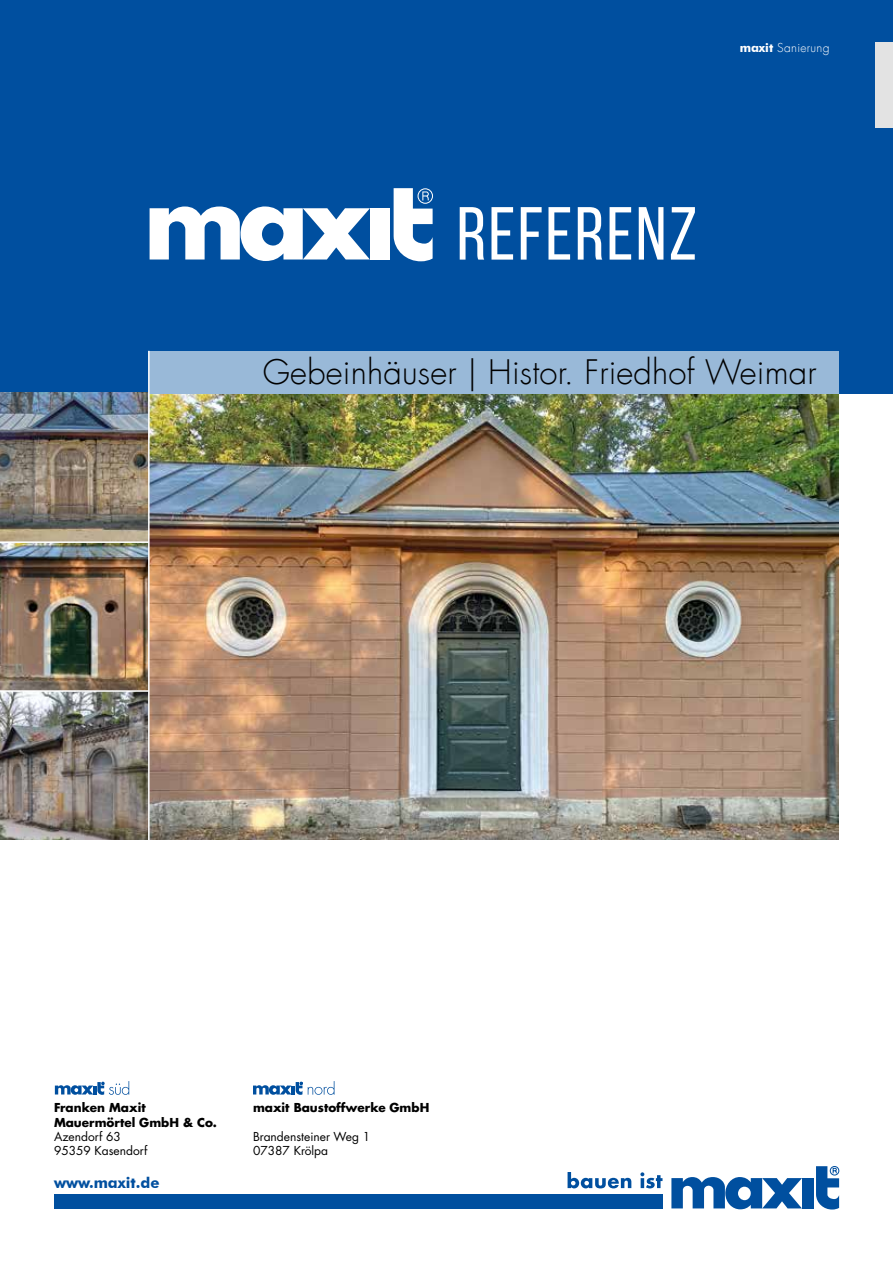
<style>
.page{position:relative;width:893px;height:1263px;background:#fff}
.page>*{position:absolute;margin:0;border:0;box-sizing:border-box;transform-origin:0 0}
.t1{font:75px "Bebas Neue";letter-spacing:.03em;color:#fff}
.t2{font:300 33px "Futura LT";letter-spacing:.005em;color:#000}
.t3{font:700 15px "Futura BT";color:#004f9f}
.t4{font:700 12px/14.4px "Futura LT Pro";color:#000}
.t5{font:12px/14.4px "Futura LT Pro";color:#000}
.t6{font:300 12px "Futura LT";letter-spacing:.025em;color:#fff}
.s1{font-family:"Futura BT";font-weight:700}
</style>
<div class="page">
<img style="left:150px;top:393px;width:689px;height:447px">
<div style="left:0;top:0;width:893px;height:393px;background:#004f9f"></div>
<svg style="left:568px;top:1172px;width:94px;height:16px"></svg>
<div style="left:54px;top:1193px;width:609px;height:15px;background:#004f9f"></div>
<svg style="left:816px;top:1166px;width:23px;height:43px"></svg>
<div style="left:802px;top:1178px;width:12px;height:30px;background:#004f9f"></div>
<svg style="left:671px;top:1177px;width:131px;height:32px"></svg>
<svg style="left:394px;top:188px;width:39px;height:73px"></svg>
<div style="left:370px;top:208px;width:19px;height:51px;background:#fff"></div>
<svg style="left:150px;top:206px;width:220px;height:55px"></svg>
<img style="left:0;top:393px;width:148px;height:148px">
<img style="left:0;top:543px;width:148px;height:147px">
<img style="left:0;top:692px;width:148px;height:148px">
<div style="left:149px;top:351px;width:690px;height:42px;background:#99b9d8"></div>
<hr style="left:148px;top:351px;width:2px;height:494px;background:#fff">
<div style="left:876px;top:43px;width:17px;height:85px;background:#e3e3e3"></div>
<svg style="left:55px;top:1081px;width:74px;height:14px"></svg>
<svg style="left:253px;top:1081px;width:81px;height:14px"></svg>
<p class="t6" style="left:740px;top:41px;width:91px"><span class="s1">maxit</span> Sanierung</p>
<h1 class="t1" style="left:457px;top:193px;width:242px">REFERENZ</h1>
<h2 class="t2" style="left:263px;top:352px;width:555px">Gebeinhäuser | Histor. Friedhof Weimar</h2>
<p class="t4" style="left:54px;top:1100px;width:164px">Franken Maxit<br>Mauermörtel GmbH &amp; Co.</p>
<p class="t5" style="left:54px;top:1129px;width:95px">Azendorf 63<br>95359 Kasendorf</p>
<p class="t3" style="left:54px;top:1173px;width:107px">www.maxit.de</p>
<p class="t4" style="left:253px;top:1100px;width:178px">maxit Baustoffwerke GmbH</p>
<p class="t5" style="left:253px;top:1129px;width:119px">Brandensteiner Weg 1<br>07387 Krölpa</p>
</div>
